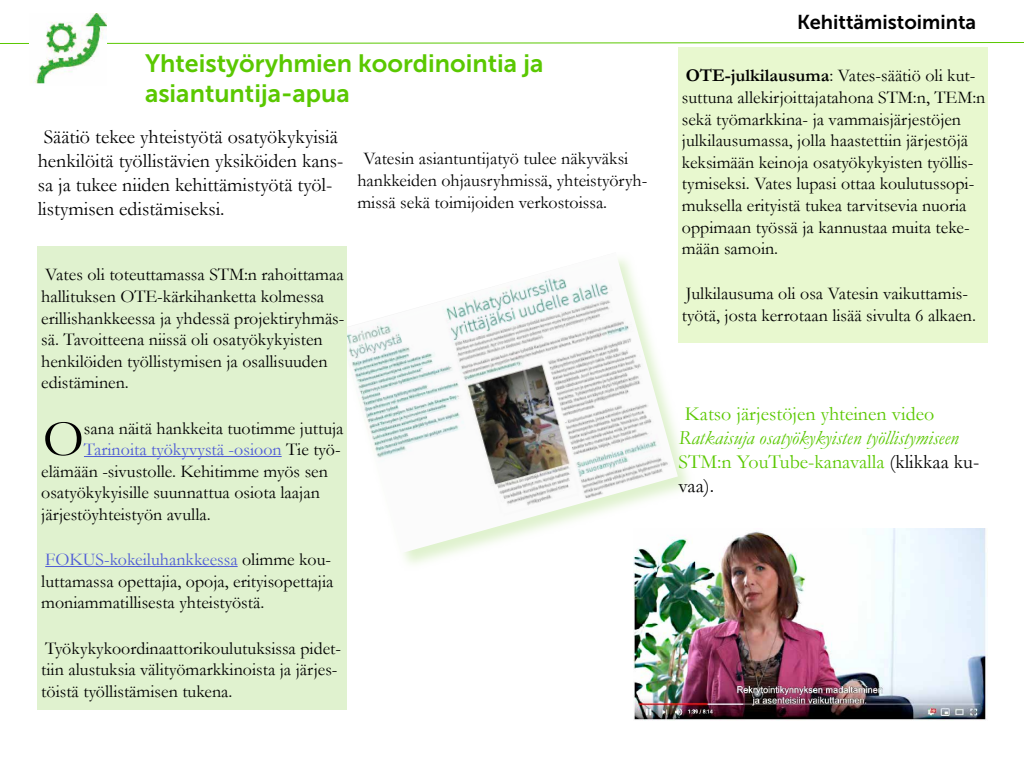
<style>
.page{position:relative;width:1024px;height:768px;background:#fff}
.page>*{position:absolute;margin:0;border:0;box-sizing:border-box;transform-origin:0 0}
.t1{font:52.6px "Garamond";color:#000}
.t2{font:25px/30px "Museo Sans 700";color:#5ac800}
.t3{font:20px/24px "Garamond";color:#000}
.t4{font:italic 20px/24px "Garamond";color:#5ac800}
.t5{font:20px "Garamond";color:#5ac800}
.t6{font:20px "Museo Sans 700";color:#000}
.t7{font:18px/21.6px "Garamond";color:#000}
.t8{font:18px "Garamond";color:#4f5cd6}
.s1{color:#000}
.s2{color:#4f5cd6}
.s3{font-weight:700}
.s4{font-style:normal}
.s5{font-style:normal;color:#000}
</style>
<div class="page">
<svg style="left:0;top:42px;width:1024px;height:2px;background:#abe27f"></svg>
<svg style="left:403px;top:442px;width:285px;height:123px"></svg>
<img style="left:347px;top:258px;width:331px;height:295px">
<img style="left:30px;top:14px;width:77px;height:70px">
<div style="left:37px;top:246px;width:310px;height:464px;background:#e0f2cf"></div>
<hr style="left:84px;top:456px;width:198px;height:1px;background:#4f5cd6">
<hr style="left:45px;top:566px;width:193px;height:1px;background:#4f5cd6">
<div style="left:678px;top:47px;width:309px;height:296px;background:#e8f8cf"></div>
<img style="left:634px;top:528px;width:353px;height:193px">
<h2 class="t2" style="left:145px;top:48px;width:400px">Yhteistyöryhmien koordinointia ja asiantuntija-apua</h2>
<p class="t3" style="left:38px;top:124px;width:307px;text-indent:6px">Säätiö tekee yhteistyötä osatyökykyisiä henkilöitä työllistävien yksiköiden kans&shy;sa ja tukee niiden kehittämistyötä työl&shy;listymisen edistämiseksi.</p>
<p class="t7" style="left:357px;top:147px;width:292px;text-indent:6px">Vatesin asiantuntijatyö tulee näkyväksi hankkeiden ohjausryhmissä, yhteistyöryh&shy;missä sekä toimijoiden verkostoissa.</p>
<p class="t7" style="left:41px;top:263px;width:305px">Vates oli toteuttamassa STM:n rahoittamaa hallituksen OTE-kärkihanketta kolmessa erillishankkeessa ja yhdessä projektiryhmäs&shy;sä. Tavoitteena niissä oli osatyökykyisten henkilöiden työllistymisen ja osallisuuden edistäminen.</p>
<h1 class="t1" style="left:43px;top:403px;width:43px">O</h1>
<p class="t7" style="left:84px;top:417px;width:261px">sana näitä hankkeita tuotimme juttuja</p>
<p class="t8" style="left:84px;top:437px;width:258px">Tarinoita työkyvystä -osioon <span class="s1">Tie työ-</span></p>
<p class="t7" style="left:41px;top:460px;width:288px">elämään -sivustolle. Kehitimme myös sen</p>
<p class="t7" style="left:41px;top:481px;width:280px">osatyökykyisille suunnattua osiota laajan</p>
<p class="t7" style="left:41px;top:503px;width:171px">järjestöyhteistyön avulla.</p>
<p class="t7" style="left:41px;top:548px;width:294px"><span class="s2">FOKUS-kokeiluhankkeessa</span> olimme kou&shy;luttamassa opettajia, opoja, erityisopettajia moniammatillisesta yhteistyöstä.</p>
<p class="t7" style="left:41px;top:637px;width:301px">Työkykykoordinaattorikoulutuksissa pidet&shy;tiin alustuksia välityömarkkinoista ja järjes&shy;töistä työllistämisen tukena.</p>
<p class="t6" style="left:797px;top:11px;width:181px">Kehittämistoiminta</p>
<p class="t7" style="left:682px;top:64px;width:305px"><span class="s3">OTE-julkilausuma</span>: Vates-säätiö oli kut&shy;suttuna allekirjoittajatahona STM:n, TEM:n sekä työmarkkina- ja vammaisjärjestöjen julkilausumassa, jolla haastettiin järjestöjä keksimään keinoja osatyökykyisten työllis&shy;tymiseksi. Vates lupasi ottaa koulutussopi&shy;muksella erityistä tukea tarvitsevia nuoria oppimaan työssä ja kannustaa muita teke&shy;mään samoin.</p>
<p class="t7" style="left:682px;top:282px;width:296px">Julkilausuma oli osa Vatesin vaikuttamis&shy;työtä, josta kerrotaan lisää sivulta 6 alkaen.</p>
<p class="t5" style="left:685px;top:400px;width:251px">Katso järjestöjen yhteinen video</p>
<p class="t4" style="left:679px;top:425px;width:302px">Ratkaisuja osatyökykyisten työllistymiseen<br><span class="s4">STM:n YouTube-kanavalla</span> <span class="s5">(klikkaa ku&shy;vaa).</span></p>
</div>
